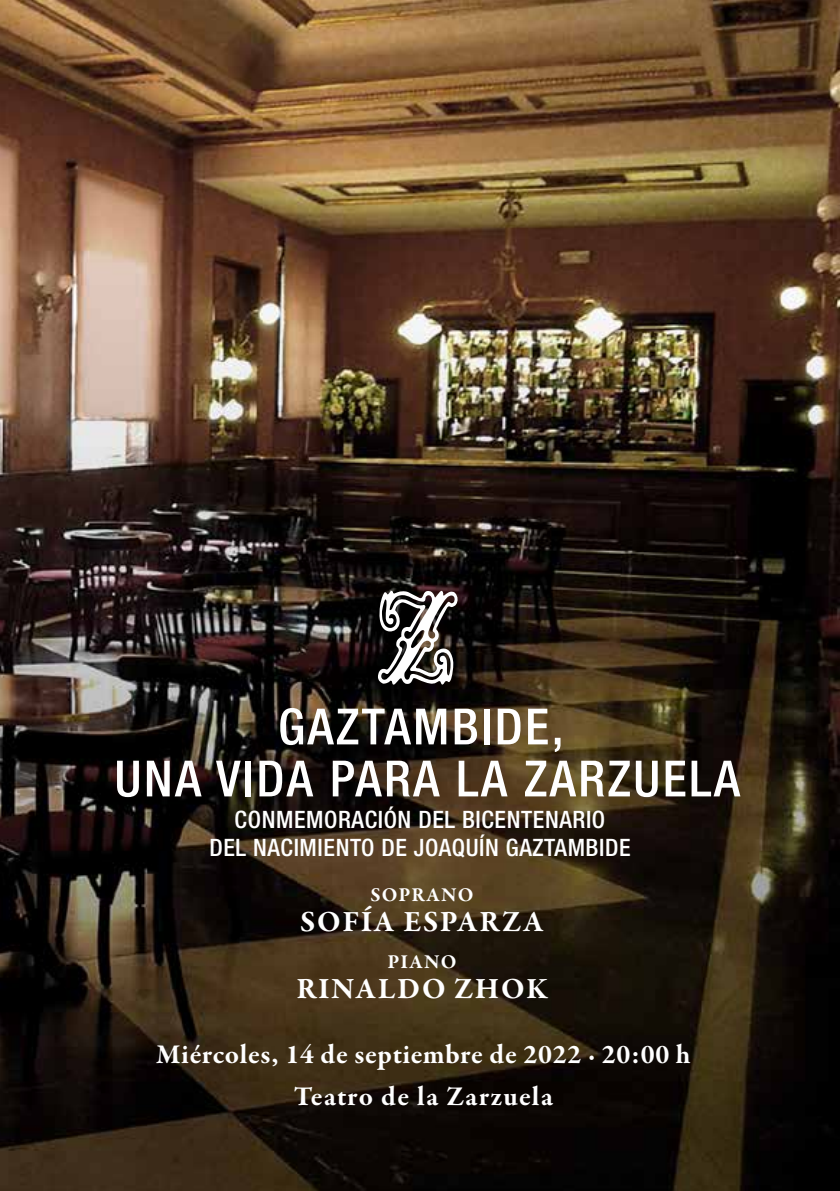
<style>
.page{position:relative;width:840px;height:1191px;background:#fff}
.page>*{position:absolute;margin:0;border:0;box-sizing:border-box;transform-origin:0 0}
.t1{font:500 condensed 50px/52px "Helvetica Neue LT Std";letter-spacing:.05em;color:#fff;text-align:center}
.t2{font:700 30px "Garamond Premr Pro";letter-spacing:.055em;color:#fff}
.t3{font:700 27.8px "Garamond Premr Pro";letter-spacing:.025em;color:#fff}
.t4{font:700 27.8px "Garamond Premr Pro";letter-spacing:.05em;color:#fff}
.t5{font:500 condensed 24px/28px "Helvetica Neue LT Std";letter-spacing:.025em;color:#fff;text-align:center}
.t6{font:700 20px "Garamond Premr Pro";letter-spacing:.055em;color:#fff}
</style>
<div class="page">
<img style="left:0;top:0;width:839px;height:1191px">
<svg style="left:377px;top:590px;width:81px;height:95px"></svg>
<h1 class="t1" style="left:114px;top:700px;width:626px">GAZTAMBIDE,<br>UNA VIDA PARA LA ZARZUELA</h1>
<p class="t5" style="left:209px;top:805px;width:422px">CONMEMORACIÓN DEL BICENTENARIO<br>DEL NACIMIENTO DE JOAQUÍN GAZTAMBIDE</p>
<p class="t6" style="left:370px;top:882px;width:104px">SOPRANO</p>
<p class="t2" style="left:300px;top:903px;width:245px">SOFÍA ESPARZA</p>
<p class="t6" style="left:387px;top:949px;width:70px">PIANO</p>
<p class="t2" style="left:296px;top:970px;width:252px">RINALDO ZHOK</p>
<p class="t3" style="left:156px;top:1037px;width:535px">Miércoles, 14 de septiembre de 2022 · 20:00 h</p>
<p class="t4" style="left:294px;top:1079px;width:260px">Teatro de la Zarzuela</p>
</div>
